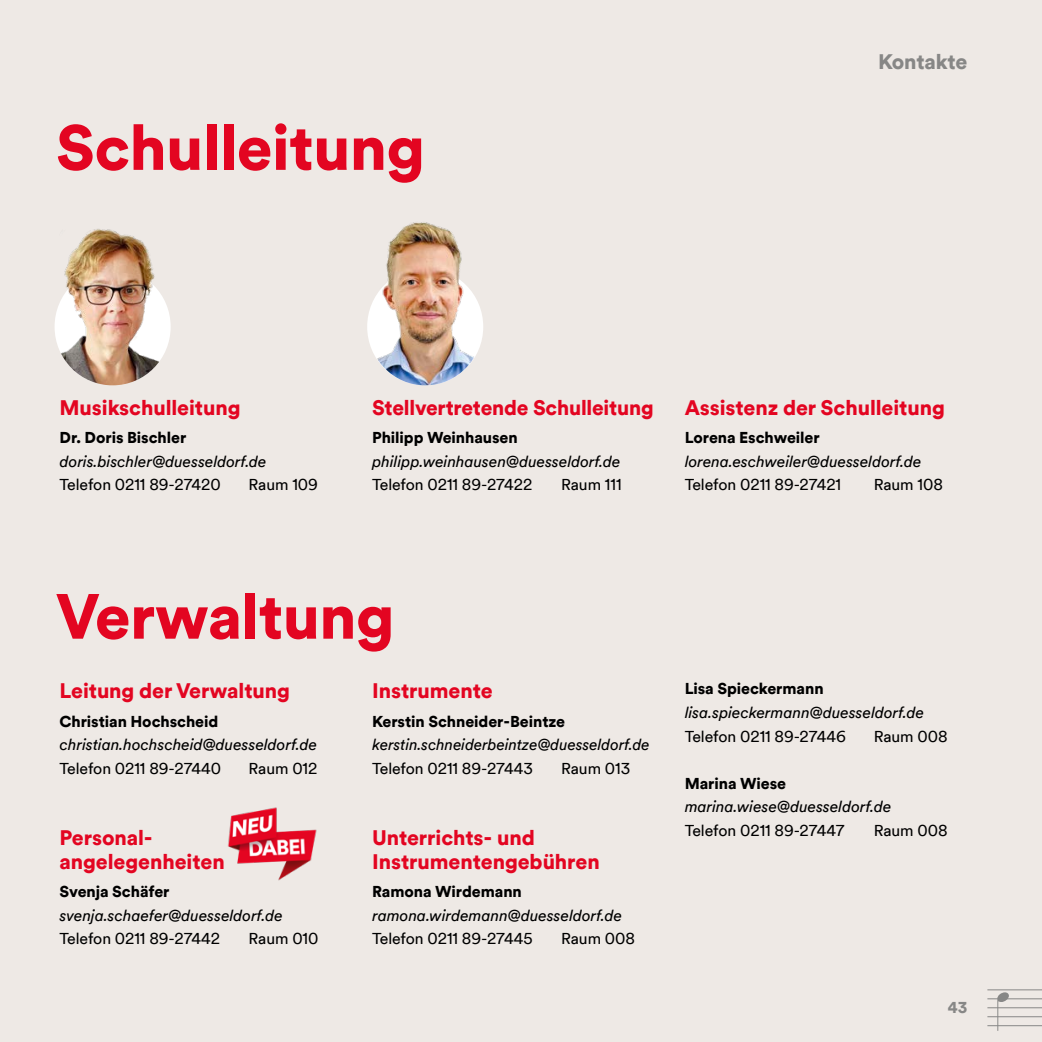
<style>
.page{position:relative;width:1042px;height:1042px;background:#eee9e5}
.page>*{position:absolute;margin:0;border:0;box-sizing:border-box;transform-origin:0 0}
.t1{font:900 63px "Duesseldorf Circular TT";letter-spacing:-.01em;color:#e30521}
.t2{font:900 21px/23.6px "Duesseldorf Circular TT";letter-spacing:-.005em;color:#e30521}
.t3{font:900 21px "Duesseldorf Circular TT";letter-spacing:-.01em;color:#878786}
.t4{font:italic 15.75px "Duesseldorf Circular TT";letter-spacing:-.005em;color:#000}
.t5{font:15.75px "Duesseldorf Circular TT";letter-spacing:-.005em;color:#000}
.t6{font:900 15.75px "Duesseldorf Circular TT";letter-spacing:-.005em;color:#000}
.t7{font:900 15.75px "Duesseldorf Circular TT";color:#878786}
</style>
<div class="page">
<img style="left:55px;top:229px;width:116px;height:156px">
<img style="left:367px;top:222px;width:116px;height:163px">
<img style="left:228px;top:807px;width:89px;height:74px">
<hr style="left:987px;top:989px;width:55px;height:1px;background:#878786">
<hr style="left:987px;top:998px;width:55px;height:1px;background:#878786">
<hr style="left:987px;top:1007px;width:55px;height:1px;background:#878786">
<hr style="left:987px;top:1016px;width:55px;height:1px;background:#878786">
<hr style="left:987px;top:1025px;width:55px;height:1px;background:#878786">
<svg style="left:997px;top:992px;width:12px;height:39px"></svg>
<h1 class="t1" style="left:56px;top:104px;width:371px">Schulleitung</h1>
<h2 class="t3" style="left:878px;top:47px;width:91px">Kontakte</h2>
<h2 class="t2" style="left:60px;top:395px;width:182px">Musikschulleitung</h2>
<p class="t6" style="left:60px;top:427px;width:128px">Dr. Doris Bischler</p>
<p class="t4" style="left:60px;top:451px;width:208px">doris.bischler@duesseldorf.de</p>
<p class="t5" style="left:60px;top:474px;width:163px">Telefon 0211 89-27420</p>
<p class="t5" style="left:249px;top:474px;width:71px">Raum 109</p>
<h2 class="t2" style="left:372px;top:395px;width:283px">Stellvertretende Schulleitung</h2>
<p class="t6" style="left:372px;top:427px;width:147px">Philipp Weinhausen</p>
<p class="t4" style="left:372px;top:451px;width:250px">philipp.weinhausen@duesseldorf.de</p>
<p class="t5" style="left:372px;top:474px;width:162px">Telefon 0211 89-27422</p>
<p class="t5" style="left:561px;top:474px;width:62px">Raum 111</p>
<h2 class="t2" style="left:685px;top:395px;width:262px">Assistenz der Schulleitung</h2>
<p class="t6" style="left:685px;top:427px;width:137px">Lorena Eschweiler</p>
<p class="t4" style="left:685px;top:451px;width:238px">lorena.eschweiler@duesseldorf.de</p>
<p class="t5" style="left:685px;top:474px;width:158px">Telefon 0211 89-27421</p>
<p class="t5" style="left:874px;top:474px;width:71px">Raum 108</p>
<h1 class="t1" style="left:56px;top:572px;width:340px">Verwaltung</h1>
<h2 class="t2" style="left:60px;top:678px;width:232px">Leitung der Verwaltung</h2>
<p class="t6" style="left:60px;top:710px;width:160px">Christian Hochscheid</p>
<p class="t4" style="left:60px;top:734px;width:259px">christian.hochscheid@duesseldorf.de</p>
<p class="t5" style="left:60px;top:758px;width:163px">Telefon 0211 89-27440</p>
<p class="t5" style="left:249px;top:758px;width:70px">Raum 012</p>
<h2 class="t2" style="left:372px;top:678px;width:122px">Instrumente</h2>
<p class="t6" style="left:372px;top:710px;width:195px">Kerstin Schneider-Beintze</p>
<p class="t4" style="left:372px;top:734px;width:279px">kerstin.schneiderbeintze@duesseldorf.de</p>
<p class="t5" style="left:372px;top:758px;width:162px">Telefon 0211 89-27443</p>
<p class="t5" style="left:561px;top:758px;width:71px">Raum 013</p>
<h2 class="t2" style="left:60px;top:825px;width:167px">Personal&shy;angelegenheiten</h2>
<p class="t6" style="left:60px;top:880px;width:112px">Svenja Schäfer</p>
<p class="t4" style="left:60px;top:904px;width:224px">svenja.schaefer@duesseldorf.de</p>
<p class="t5" style="left:60px;top:928px;width:162px">Telefon 0211 89-27442</p>
<p class="t5" style="left:249px;top:928px;width:71px">Raum 010</p>
<h2 class="t2" style="left:372px;top:825px;width:229px">Unterrichts- und<br>Instrumentengebühren</h2>
<p class="t6" style="left:372px;top:880px;width:151px">Ramona Wirdemann</p>
<p class="t4" style="left:372px;top:904px;width:251px">ramona.wirdemann@duesseldorf.de</p>
<p class="t5" style="left:372px;top:928px;width:162px">Telefon 0211 89-27445</p>
<p class="t5" style="left:561px;top:928px;width:75px">Raum 008</p>
<p class="t6" style="left:685px;top:678px;width:140px">Lisa Spieckermann</p>
<p class="t4" style="left:685px;top:702px;width:241px">lisa.spieckermann@duesseldorf.de</p>
<p class="t5" style="left:685px;top:725px;width:163px">Telefon 0211 89-27446</p>
<p class="t5" style="left:874px;top:725px;width:75px">Raum 008</p>
<p class="t6" style="left:685px;top:772px;width:103px">Marina Wiese</p>
<p class="t4" style="left:685px;top:796px;width:208px">marina.wiese@duesseldorf.de</p>
<p class="t5" style="left:685px;top:820px;width:161px">Telefon 0211 89-27447</p>
<p class="t5" style="left:874px;top:820px;width:75px">Raum 008</p>
<p class="t7" style="left:948px;top:997px;width:21px">43</p>
</div>
